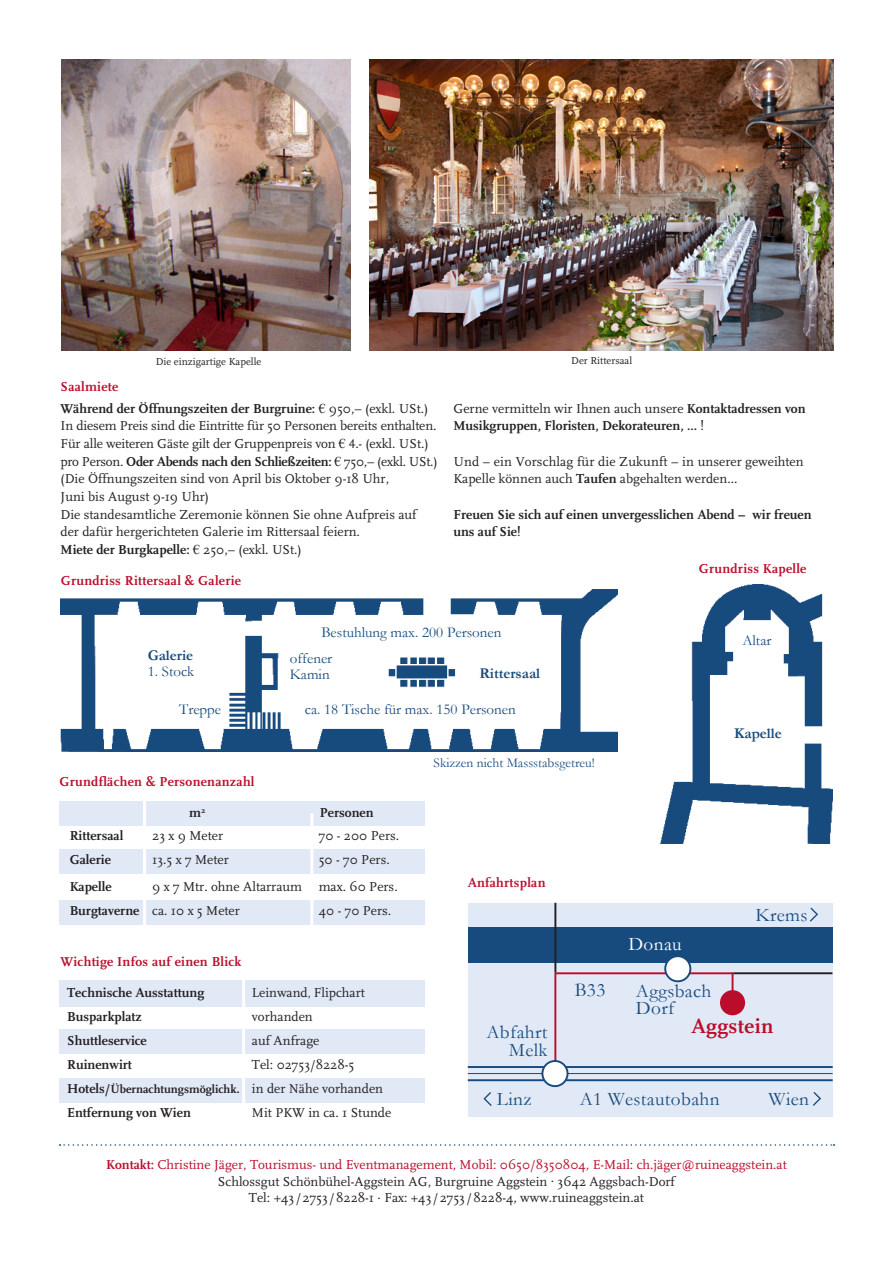
<style>
.page{position:relative;width:893px;height:1263px;background:#fff}
.page>*{position:absolute;margin:0;border:0;box-sizing:border-box;transform-origin:0 0}
.t1{font:700 21.15px "Scala";letter-spacing:.02em;color:#ba0d2b}
.t2{font:19.2px/17.4px "Garamond";letter-spacing:.02em;color:#184b7d}
.t3{font:19.2px "Garamond";letter-spacing:.02em;color:#fff}
.t4{font:15px/16.5px "Garamond";color:#184b7d}
.t5{font:700 15px "Garamond";color:#184b7d}
.t6{font:13.5px/17.7px "Scala";color:#231f20}
.t7{font:700 13.5px/17.7px "Scala";color:#231f20}
.t8{font:700 13.5px "Scala";letter-spacing:.02em;color:#ba0d2b}
.t9{font:13.5px "Garamond";color:#184b7d}
.t10{font:700 12px "Scala";color:#231f20}
.t11{font:10.5px "Scala";color:#231f20}
.s1{font-family:"Times New Roman";font-weight:400}
.s2{font-weight:400}
.s3{font-family:"Times New Roman"}
.s4{font-family:"Scala Caps"}
.s5{font-weight:700}
.s6{font-size:12px}
.s7{font-size:13.5px}
.s8{font-weight:400;font-size:13.5px}
.s9{font-weight:700;color:#ba0d2b}
.s10{color:#ba0d2b}
</style>
<div class="page">
<div style="left:60px;top:900px;width:365px;height:24px;background:#e1e9f6"></div>
<div style="left:60px;top:849px;width:365px;height:24px;background:#e1e9f6"></div>
<div style="left:60px;top:801px;width:365px;height:24px;background:#e1e9f6"></div>
<hr style="left:143px;top:800px;width:3px;height:134px;background:#fff">
<hr style="left:310px;top:813px;width:3px;height:135px;background:#fff">
<div style="left:60px;top:1029px;width:365px;height:24px;background:#e1e9f6"></div>
<div style="left:60px;top:1078px;width:365px;height:24px;background:#e1e9f6"></div>
<div style="left:60px;top:980px;width:365px;height:26px;background:#e1e9f6"></div>
<hr style="left:242px;top:974px;width:3px;height:134px;background:#fff">
<img style="left:660px;top:585px;width:172px;height:258px">
<div style="left:468px;top:903px;width:364px;height:213px;background:#e1e9f6"></div>
<svg style="left:810px;top:907px;width:8px;height:15px"></svg>
<div style="left:468px;top:927px;width:365px;height:36px;background:#184b7d"></div>
<hr style="left:468px;top:1066px;width:365px;height:2px;background:#184b7d">
<hr style="left:468px;top:1079px;width:365px;height:2px;background:#184b7d">
<hr style="left:468px;top:1073px;width:365px;height:1px;background:#184b7d">
<div style="left:720px;top:990px;width:25px;height:25px;background:#ba0d2b;border-radius:50%"></div>
<hr style="left:554px;top:972px;width:2px;height:92px;background:#ba0d2b">
<div style="left:542px;top:1061px;width:25px;height:25px;background:#fff;border-radius:50%"></div>
<div style="left:541px;top:1060px;width:27px;height:27px;border:2px solid #184b7d;border-radius:50%"></div>
<hr style="left:556px;top:972px;width:177px;height:2px;background:#ba0d2b">
<div style="left:665px;top:956px;width:25px;height:25px;background:#fff;border-radius:50%"></div>
<div style="left:664px;top:955px;width:27px;height:27px;border:2px solid #184b7d;border-radius:50%"></div>
<svg style="left:732px;top:974px;width:1px;height:16px"></svg>
<hr style="left:733px;top:972px;width:99px;height:2px;background:#231f20">
<svg style="left:813px;top:1092px;width:8px;height:14px"></svg>
<svg style="left:483px;top:1092px;width:9px;height:14px"></svg>
<hr style="left:554px;top:903px;width:2px;height:69px;background:#231f20">
<img style="left:60px;top:589px;width:557px;height:162px">
<img style="left:370px;top:60px;width:463px;height:290px">
<img style="left:61px;top:60px;width:290px;height:290px">
<svg style="left:60px;top:1144px;width:774px;height:2px"></svg>
<p class="t11" style="left:156px;top:355px;width:107px">Die einzigartige Kapelle</p>
<p class="t11" style="left:571px;top:354px;width:62px">Der Rittersaal</p>
<p class="t8" style="left:60px;top:379px;width:59px">Saalmiete</p>
<p class="t7" style="left:60px;top:399px;width:369px">Während der Öffnungszeiten der Burgruine: <span class="s1">€</span> <span class="s2">950,– (exkl. USt.)</span></p>
<p class="t6" style="left:60px;top:417px;width:378px">In diesem Preis sind die Eintritte für 50 Personen bereits enthalten.<br>Für alle weiteren Gäste gilt der Gruppenpreis von <span class="s3">€</span> <span class="s4">4</span>.- (exkl. USt.) pro Person. <span class="s5">Oder Abends nach den Schließzeiten:</span> <span class="s3">€</span> 750,– (exkl. USt.)</p>
<p class="t6" style="left:60px;top:470px;width:330px">(Die Öffnungszeiten sind von April bis Oktober 9-18 Uhr,<br>Juni bis August 9-19 Uhr)</p>
<p class="t6" style="left:60px;top:505px;width:358px">Die standesamtliche Zeremonie können Sie ohne Aufpreis auf der dafür hergerichteten Galerie im Rittersaal feiern.</p>
<p class="t7" style="left:60px;top:541px;width:243px">Miete der Burgkapelle: <span class="s1">€</span> <span class="s2">250,– (exkl. USt.)</span></p>
<p class="t8" style="left:61px;top:573px;width:182px">Grundriss Rittersaal &amp; Galerie</p>
<p class="t7" style="left:453px;top:399px;width:354px"><span class="s2">Gerne vermitteln wir Ihnen auch unsere</span> Kontaktadressen von<br>Musikgruppen, Floristen, Dekorateuren, ... <span class="s2">!</span></p>
<p class="t6" style="left:453px;top:453px;width:352px">Und – ein Vorschlag für die Zukunft – in unserer geweihten<br>Kapelle können auch <span class="s5">Taufen</span> abgehalten werden...</p>
<p class="t7" style="left:453px;top:505px;width:360px">Freuen Sie sich auf einen unvergesslichen Abend – wir freuen uns auf Sie!</p>
<p class="t8" style="left:699px;top:561px;width:109px">Grundriss Kapelle</p>
<p class="t5" style="left:148px;top:646px;width:47px">Galerie</p>
<p class="t4" style="left:148px;top:663px;width:48px">1. Stock</p>
<p class="t4" style="left:179px;top:700px;width:44px">Treppe</p>
<p class="t8" style="left:60px;top:774px;width:196px">Grundflächen &amp; Personenanzahl</p>
<p class="t4" style="left:321px;top:624px;width:182px">Bestuhlung max. 200 Personen</p>
<p class="t4" style="left:290px;top:649px;width:44px">offener<br>Kamin</p>
<p class="t5" style="left:479px;top:664px;width:62px">Rittersaal</p>
<p class="t4" style="left:305px;top:700px;width:212px">ca. 18 Tische für max. 150 Personen</p>
<p class="t9" style="left:434px;top:755px;width:163px">Skizzen nicht Massstabsgetreu!</p>
<p class="t7" style="left:189px;top:804px;width:18px">m<sup>2</sup></p>
<p class="t7" style="left:320px;top:804px;width:55px">Personen</p>
<p class="t7" style="left:70px;top:827px;width:55px">Rittersaal</p>
<p class="t6" style="left:152px;top:827px;width:72px">23 x 9 Meter</p>
<p class="t6" style="left:319px;top:827px;width:82px">70 - 200 Pers.</p>
<p class="t7" style="left:70px;top:851px;width:43px">Galerie</p>
<p class="t6" style="left:152px;top:851px;width:78px">13.5 x 7 Meter</p>
<p class="t6" style="left:319px;top:851px;width:73px">50 - 70 Pers.</p>
<p class="t7" style="left:70px;top:878px;width:43px">Kapelle</p>
<p class="t6" style="left:152px;top:878px;width:247px">9 x 7 Mtr. ohne Altarraum max. 60 Pers.</p>
<p class="t6" style="left:70px;top:902px;width:172px"><span class="s5">Burgtaverne</span> ca. 10 x 5 Meter</p>
<p class="t6" style="left:319px;top:902px;width:74px">40 - 70 Pers.</p>
<p class="t8" style="left:61px;top:953px;width:182px">Wichtige Infos auf einen Blick</p>
<p class="t8" style="left:468px;top:875px;width:79px">Anfahrtsplan</p>
<p class="t3" style="left:628px;top:933px;width:55px">Donau</p>
<p class="t4" style="left:742px;top:632px;width:31px">Altar</p>
<p class="t5" style="left:734px;top:725px;width:49px">Kapelle</p>
<p class="t2" style="left:755px;top:906px;width:54px">Krems</p>
<p class="t7" style="left:67px;top:983px;width:138px">Technische Ausstattung</p>
<p class="t6" style="left:252px;top:983px;width:114px">Leinwand<span class="s6">,</span> Flipchart</p>
<p class="t7" style="left:67px;top:1007px;width:76px">Busparkplatz</p>
<p class="t6" style="left:252px;top:1007px;width:62px">vorhanden</p>
<p class="t7" style="left:67px;top:1031px;width:81px">Shuttleservice</p>
<p class="t6" style="left:252px;top:1031px;width:69px">auf Anfrage</p>
<p class="t7" style="left:67px;top:1055px;width:66px">Ruinenwirt</p>
<p class="t6" style="left:252px;top:1055px;width:104px">Tel: 02753/8228-5</p>
<p class="t10" style="left:67px;top:1082px;width:317px"><span class="s7">Hotels/</span>Übernachtungsmöglichk<span class="s7">.</span> <span class="s8">in der Nähe vorhanden</span></p>
<p class="t7" style="left:67px;top:1103px;width:125px">Entfernung von Wien</p>
<p class="t6" style="left:252px;top:1103px;width:141px">Mit PKW in ca. 1 Stunde</p>
<p class="t2" style="left:575px;top:981px;width:32px">B33</p>
<p class="t2" style="left:636px;top:982px;width:77px">Aggsbach<br>Dorf</p>
<p class="t2" style="left:486px;top:1023px;width:63px;text-align:right">Abfahrt<br>Melk</p>
<p class="t1" style="left:692px;top:1014px;width:83px">Aggstein</p>
<p class="t2" style="left:580px;top:1090px;width:141px">A1 Westautobahn</p>
<p class="t2" style="left:497px;top:1090px;width:36px">Linz</p>
<p class="t2" style="left:769px;top:1090px;width:42px">Wien</p>
<p class="t6" style="left:106px;top:1157px;width:682px;line-height:16.5px;text-align:center"><span class="s9">Kontakt:</span> <span class="s10">Christine Jäger, Tourismus- und Eventmanagement, Mobil: 0650/8350804, E-Mail: ch.jäger@ruineaggstein.at<br></span>Schlossgut Schönbühel-Aggstein AG, Burgruine Aggstein . 3642 Aggsbach-Dorf<br>Tel: +43/2753/8228-1 . Fax: +43/2753/8228-4, www.ruineaggstein.at</p>
</div>
